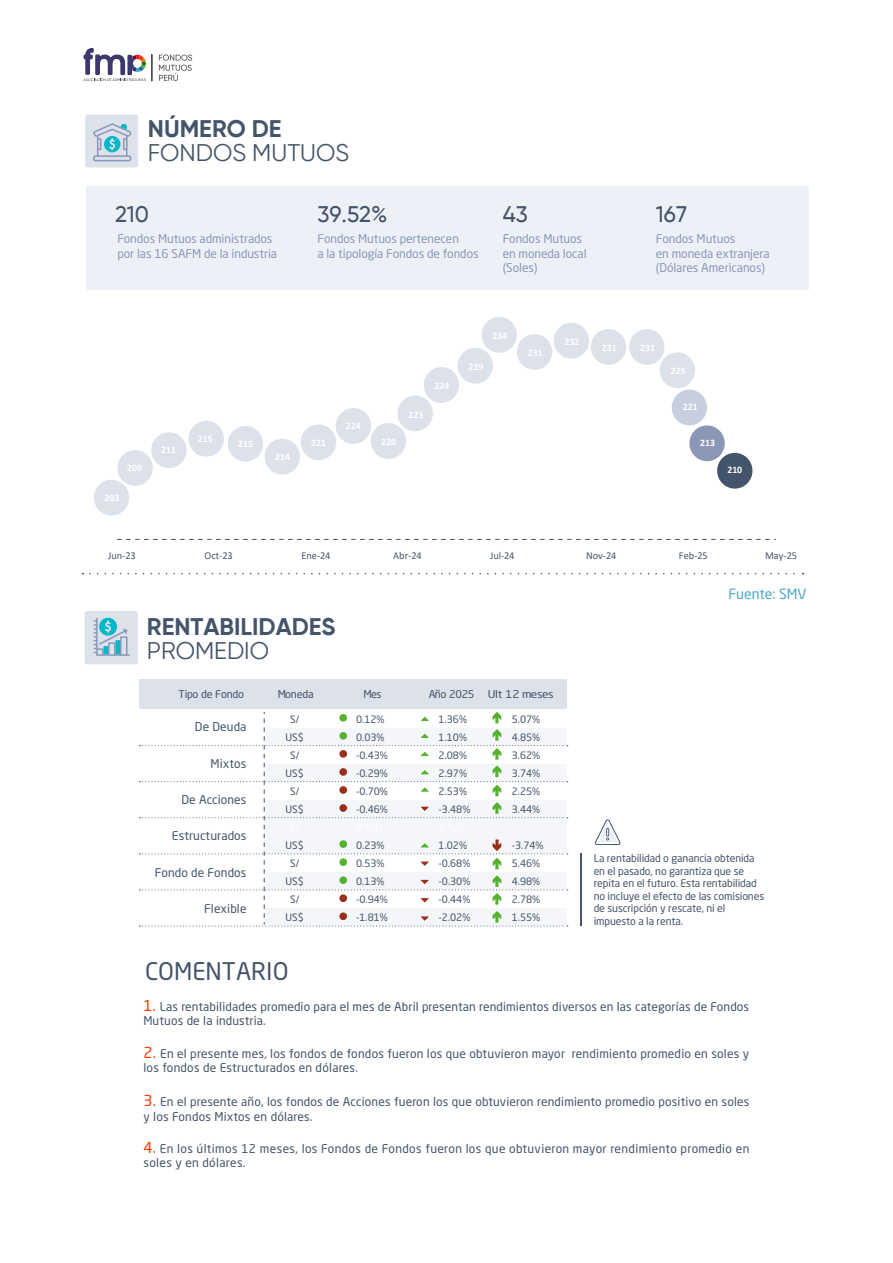
<style>
.page{position:relative;width:893px;height:1263px;background:#fff}
.page>*{position:absolute;margin:0;border:0;box-sizing:border-box;transform-origin:0 0}
.t1{font:700 24px "Gilroy";color:#44546a}
.t2{font:24px "Gilroy";color:#44546a}
.t3{font:24px "Neo Sans Std";color:#44546a}
.t4{font:500 22.5px "Gilroy";color:#44546a}
.t5{font:13.95px "Neo Sans Std";color:#4ca7c8}
.t6{font:12px/14.4px "Neo Sans Std";letter-spacing:.015em;color:#44546a}
.t7{font:12px/14.4px "Neo Sans Std";letter-spacing:-.01em;color:#8b97b7}
.t8{font:10.65px "Neo Sans Std";letter-spacing:-.03em;color:#44546a}
.t9{font:10.5px/12.6px "Neo Sans Std";letter-spacing:-.01em;color:#44546a}
.t10{font:10.5px "Calibri";color:#4a5569}
.t11{font:10.05px/18px "Neo Sans Std";color:#44546a}
.t12{font:700 9.9px "Calibri";color:#fff}
.s1{font-size:15px;color:#f33a00}
</style>
<div class="page">
<div style="left:85px;top:611px;width:53px;height:53px;background:#dce1ea;border-radius:2px"></div>
<div style="left:86px;top:186px;width:723px;height:104px;background:#edf1f7"></div>
<svg style="left:90px;top:573px;width:713px;height:1px"></svg>
<div style="left:139px;top:679px;width:428px;height:30px;background:#dce1ea"></div>
<svg style="left:139px;top:712px;width:429px;height:215px"></svg>
<svg style="left:117px;top:539px;width:659px;height:1px"></svg>
<div style="left:189px;top:421px;width:35px;height:36px;background:#dce1ea;border-radius:50%"></div>
<div style="left:94px;top:480px;width:35px;height:35px;background:#dce1ea;border-radius:50%"></div>
<div style="left:117px;top:450px;width:36px;height:36px;background:#dce1ea;border-radius:50%"></div>
<div style="left:151px;top:432px;width:36px;height:36px;background:#dce1ea;border-radius:50%"></div>
<div style="left:228px;top:426px;width:35px;height:36px;background:#dce1ea;border-radius:50%"></div>
<div style="left:336px;top:408px;width:35px;height:36px;background:#dce1ea;border-radius:50%"></div>
<div style="left:371px;top:423px;width:35px;height:36px;background:#dce1ea;border-radius:50%"></div>
<div style="left:398px;top:395px;width:35px;height:36px;background:#dce1ea;border-radius:50%"></div>
<div style="left:424px;top:367px;width:35px;height:36px;background:#dce1ea;border-radius:50%"></div>
<div style="left:458px;top:348px;width:35px;height:36px;background:#dce1ea;border-radius:50%"></div>
<div style="left:660px;top:352px;width:35px;height:36px;background:#dce1ea;border-radius:50%"></div>
<div style="left:689px;top:425px;width:36px;height:36px;background:#8b97b7;border-radius:50%"></div>
<div style="left:717px;top:453px;width:35px;height:36px;background:#44546a;border-radius:50%"></div>
<div style="left:482px;top:317px;width:35px;height:36px;background:#dce1ea;border-radius:50%"></div>
<div style="left:517px;top:334px;width:35px;height:36px;background:#dce1ea;border-radius:50%"></div>
<div style="left:265px;top:439px;width:35px;height:35px;background:#dce1ea;border-radius:50%"></div>
<div style="left:301px;top:424px;width:35px;height:36px;background:#dce1ea;border-radius:50%"></div>
<div style="left:554px;top:323px;width:35px;height:36px;background:#dce1ea;border-radius:50%"></div>
<div style="left:591px;top:329px;width:35px;height:36px;background:#dce1ea;border-radius:50%"></div>
<div style="left:629px;top:329px;width:35px;height:36px;background:#dce1ea;border-radius:50%"></div>
<div style="left:672px;top:390px;width:35px;height:35px;background:#c7cedd;border-radius:50%"></div>
<hr style="left:580px;top:854px;width:2px;height:72px;background:#44546a">
<svg style="left:94px;top:618px;width:36px;height:38px"></svg>
<div style="left:85px;top:115px;width:53px;height:52px;background:#dce1ea;border-radius:2px"></div>
<svg style="left:93px;top:123px;width:39px;height:38px"></svg>
<svg style="left:595px;top:819px;width:26px;height:26px"></svg>
<svg style="left:159px;top:55px;width:33px;height:26px"></svg>
<svg style="left:83px;top:48px;width:70px;height:33px"></svg>
<h1 class="t1" style="left:148px;top:113px;width:135px">NÚMERO DE</h1>
<h1 class="t2" style="left:148px;top:138px;width:203px">FONDOS MUTUOS</h1>
<h2 class="t4" style="left:115px;top:200px;width:36px">210</h2>
<h2 class="t4" style="left:317px;top:200px;width:72px">39.52%</h2>
<h2 class="t4" style="left:503px;top:200px;width:27px">43</h2>
<h2 class="t4" style="left:656px;top:200px;width:33px">167</h2>
<p class="t7" style="left:117px;top:231px;width:161px">Fondos Mutuos administrados por las 16 SAFM de la industria</p>
<p class="t7" style="left:317px;top:231px;width:163px">Fondos Mutuos pertenecen<br>a la tipología Fondos de fondos</p>
<p class="t7" style="left:503px;top:231px;width:85px">Fondos Mutuos en moneda local (Soles)</p>
<p class="t7" style="left:656px;top:231px;width:115px">Fondos Mutuos<br>en moneda extranjera (Dólares Americanos)</p>
<p class="t12" style="left:127px;top:461px;width:16px">209</p>
<p class="t12" style="left:104px;top:490px;width:16px">203</p>
<p class="t12" style="left:161px;top:443px;width:16px">211</p>
<p class="t12" style="left:198px;top:432px;width:16px">215</p>
<p class="t12" style="left:346px;top:418px;width:16px">224</p>
<p class="t12" style="left:238px;top:437px;width:16px">215</p>
<p class="t12" style="left:381px;top:434px;width:16px">220</p>
<p class="t12" style="left:311px;top:436px;width:16px">221</p>
<p class="t12" style="left:275px;top:450px;width:16px">214</p>
<p class="t12" style="left:408px;top:407px;width:16px">223</p>
<p class="t12" style="left:435px;top:379px;width:16px">224</p>
<p class="t12" style="left:468px;top:360px;width:16px">229</p>
<p class="t12" style="left:492px;top:329px;width:16px">234</p>
<p class="t12" style="left:528px;top:346px;width:16px">231</p>
<p class="t12" style="left:565px;top:335px;width:16px">232</p>
<p class="t12" style="left:602px;top:341px;width:16px">231</p>
<p class="t12" style="left:640px;top:341px;width:16px">231</p>
<p class="t12" style="left:671px;top:364px;width:16px">225</p>
<p class="t12" style="left:683px;top:400px;width:16px">221</p>
<p class="t12" style="left:700px;top:436px;width:16px">213</p>
<p class="t12" style="left:727px;top:463px;width:16px">210</p>
<p class="t10" style="left:108px;top:548px;width:29px">Jun-23</p>
<p class="t10" style="left:205px;top:549px;width:30px">Oct-23</p>
<p class="t10" style="left:301px;top:548px;width:30px">Ene-24</p>
<p class="t10" style="left:393px;top:548px;width:30px">Abr-24</p>
<p class="t10" style="left:490px;top:548px;width:26px">Jul-24</p>
<p class="t10" style="left:679px;top:548px;width:30px">Feb-25</p>
<p class="t10" style="left:586px;top:548px;width:32px">Nov-24</p>
<p class="t10" style="left:765px;top:548px;width:33px">May-25</p>
<h1 class="t1" style="left:147px;top:612px;width:190px">RENTABILIDADES</h1>
<h1 class="t2" style="left:147px;top:636px;width:124px">PROMEDIO</h1>
<p class="t8" style="left:179px;top:688px;width:67px">Tipo de Fondo</p>
<p class="t8" style="left:278px;top:688px;width:37px">Moneda</p>
<p class="t8" style="left:363px;top:688px;width:20px">Mes</p>
<p class="t8" style="left:429px;top:688px;width:127px">Año 2025 Ult 12 meses</p>
<p class="t11" style="left:356px;top:710px;width:33px">0.12%<br>0.03% -0.43% -0.29% -0.70% -0.46%</p>
<p class="t11" style="left:356px;top:836px;width:33px">0.23%<br>0.53%<br>0.13% -0.94% -1.81%</p>
<p class="t11" style="left:512px;top:710px;width:30px;text-align:justify">5.07% 4.85% 3.62% 3.74% 2.25% 3.44%</p>
<p class="t11" style="left:512px;top:836px;width:33px">-3.74%<br>5.46%<br>4.98%<br>2.78%<br>1.55%</p>
<p class="t11" style="left:439px;top:710px;width:33px">1.36%<br>1.10%<br>2.08%<br>2.97%<br>2.53% -3.48%</p>
<p class="t11" style="left:439px;top:836px;width:33px">1.02% -0.68% -0.30% -0.44% -2.02%</p>
<p class="t11" style="left:286px;top:710px;width:20px;text-align:center">S/<br>US$<br>S/<br>US$<br>S/<br>US$</p>
<p class="t11" style="left:286px;top:836px;width:20px;text-align:center">US$<br>S/<br>US$<br>S/<br>US$</p>
<p class="t6" style="left:195px;top:719px;width:53px">De Deuda</p>
<p class="t6" style="left:211px;top:756px;width:37px">Mixtos</p>
<p class="t6" style="left:182px;top:792px;width:67px">De Acciones</p>
<p class="t6" style="left:172px;top:828px;width:76px">Estructurados</p>
<p class="t6" style="left:155px;top:865px;width:93px">Fondo de Fondos</p>
<p class="t6" style="left:204px;top:901px;width:44px">Flexible</p>
<h1 class="t3" style="left:145px;top:957px;width:145px">COMENTARIO</h1>
<p class="t5" style="left:728px;top:585px;width:79px">Fuente: SMV</p>
<p class="t9" style="left:594px;top:852px;width:172px">La rentabilidad o ganancia obtenida en el pasado, no garantiza que se repita en el futuro. Esta rentabilidad no incluye el efecto de las comisiones de suscripción y rescate, ni el impuesto a la renta.</p>
<p class="t6" style="left:143px;top:999px;width:607px"><span class="s1">1.</span> Las rentabilidades promedio para el mes de Abril presentan rendimientos diversos en las categorías de Fondos<br>Mutuos de la industria.</p>
<p class="t6" style="left:143px;top:1046px;width:607px"><span class="s1">2.</span> En el presente mes, los fondos de fondos fueron los que obtuvieron mayor rendimiento promedio en soles y los fondos de Estructurados en dólares.</p>
<p class="t6" style="left:143px;top:1094px;width:607px"><span class="s1">3.</span> En el presente año, los fondos de Acciones fueron los que obtuvieron rendimiento promedio positivo en soles y los Fondos Mixtos en dólares.</p>
<p class="t6" style="left:143px;top:1141px;width:607px"><span class="s1">4.</span> En los últimos 12 meses, los Fondos de Fondos fueron los que obtuvieron mayor rendimiento promedio en soles y en dólares.</p>
</div>
